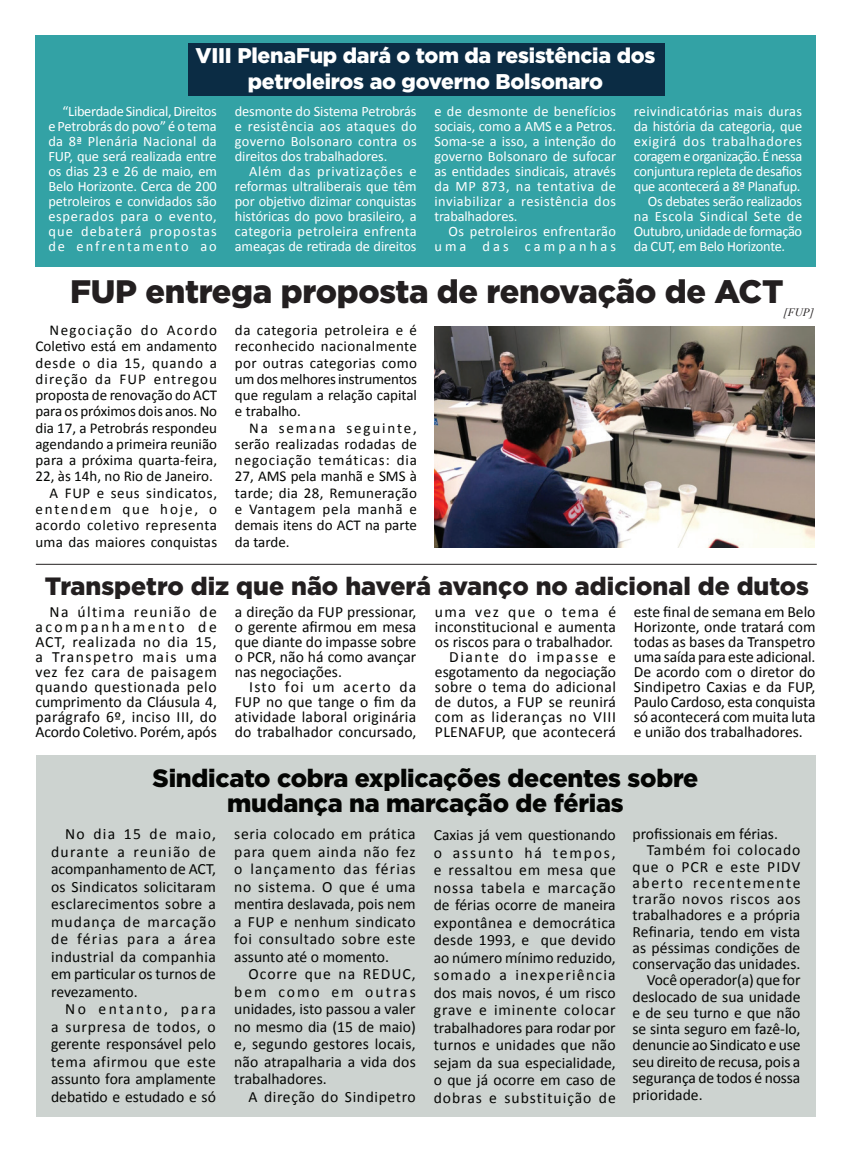
<style>
.page{position:relative;width:851px;height:1152px;background:#fff}
.page>*{position:absolute;margin:0;border:0;box-sizing:border-box;transform-origin:0 0}
.Texto{font:900 32.5px "Gotham";letter-spacing:-.01em;color:#231f20}
.Texto-2{font:900 25px "Gotham";letter-spacing:-.01em;color:#040503}
.Título_1{font:900 25px "Gotham";color:#231f20}
.Texto-3{font:900 21.25px "Gotham";letter-spacing:-.01em;color:#fff}
.Texto-4{font:15.62px/17.5px "Calibri";color:#040503;text-align:justify}
.Texto-5{font:15.62px "Calibri";letter-spacing:.04em;color:#040503}
.Texto-6{font:15px/16.2px "Calibri";color:#040503;text-align:justify}
.Texto-7{font:14.38px/15px "Calibri";letter-spacing:.015em;color:#fff;text-align:justify}
.Texto-8{font:italic 11.25px "Times New Roman";color:#231f20}
</style>
<div class="page">
<div style="left:35px;top:35px;width:780px;height:232px;background:#33a2a5"></div>
<div style="left:188px;top:43px;width:476px;height:53px;background:#0b2c44"></div>
<hr style="left:36px;top:564px;width:780px;height:1px;background:#231f20">
<div style="left:36px;top:755px;width:779px;height:361px;background:#cdd3d0"></div>
<img style="left:434px;top:326px;width:380px;height:222px">
<p class="Texto-3" style="left:195px;top:44px;width:461px">VIII PlenaFup dará o tom da resistência dos</p>
<p class="Texto-3" style="left:248px;top:69px;width:357px">petroleiros ao governo Bolsonaro</p>
<p class="Texto-7" style="left:48px;top:104px;width:170px;text-indent:14px">“Liberdade Sindical, Direitos e Petrobrás do povo” é o tema da 8ª Plenária Nacional da FUP, que será realizada entre os dias 23 e 26 de maio, em Belo Horizonte. Cerca de 200 petroleiros e convidados são esperados para o evento, que debaterá propostas de enfrentamento ao</p>
<p class="Texto-7" style="left:235px;top:104px;width:183px">desmonte do Sistema Petrobrás e resistência aos ataques do governo Bolsonaro contra os direitos dos trabalhadores.</p>
<p class="Texto-7" style="left:434px;top:104px;width:183px">e de desmonte de benefícios sociais, como a AMS e a Petros.<br>Soma-se a isso, a intenção do governo Bolsonaro de sufocar as entidades sindicais, através da MP 873, na tentativa de inviabilizar a resistência dos trabalhadores.</p>
<p class="Texto-7" style="left:434px;top:224px;width:183px;text-align:right">Os petroleiros enfrentarão uma das campanhas</p>
<p class="Texto-7" style="left:633px;top:104px;width:170px">reivindicatórias mais duras da história da categoria, que exigirá dos trabalhadores coragem e organização. É nessa conjuntura repleta de desafios que acontecerá a 8ª Planafup.</p>
<p class="Texto-7" style="left:633px;top:194px;width:170px;text-indent:14px">Os debates serão realizados na Escola Sindical Sete de Outubro, unidade de formação da CUT, em Belo Horizonte.</p>
<p class="Texto-7" style="left:235px;top:164px;width:183px;text-indent:14px">Além das privatizações e reformas ultraliberais que têm por objetivo dizimar conquistas históricas do povo brasileiro, a categoria petroleira enfrenta ameaças de retirada de direitos</p>
<p class="Texto" style="left:70px;top:273px;width:714px">FUP entrega proposta de renovação de ACT</p>
<p class="Texto-8" style="left:783px;top:305px;width:32px">[FUP]</p>
<p class="Texto-6" style="left:35px;top:322px;width:183px;text-indent:14px">Negociação do Acordo Coletivo está em andamento desde o dia 15, quando a direção da FUP entregou proposta de renovação do ACT para os próximos dois anos. No dia 17, a Petrobrás respondeu agendando a primeira reunião para a próxima quarta-feira, 22, às 14h, no Rio de Janeiro.</p>
<p class="Texto-6" style="left:35px;top:485px;width:183px;text-indent:14px">A FUP e seus sindicatos, entendem que hoje, o acordo coletivo representa uma das maiores conquistas</p>
<p class="Texto-6" style="left:235px;top:322px;width:184px">da categoria petroleira e é reconhecido nacionalmente por outras categorias como um dos melhores instrumentos que regulam a relação capital e trabalho.</p>
<p class="Texto-6" style="left:235px;top:420px;width:184px;text-indent:14px">Na semana seguinte, serão realizadas rodadas de negociação temáticas: dia 27, AMS pela manhã e SMS à tarde; dia 28, Remuneração e Vantagem pela manhã e demais itens do ACT na parte da tarde.</p>
<p class="Título_1" style="left:45px;top:571px;width:765px">Transpetro diz que não haverá avanço no adicional de dutos</p>
<p class="Texto-4" style="left:35px;top:605px;width:183px;line-height:15px;text-indent:14px">Na última reunião de acompanhamento de ACT, realizada no dia 15, a Transpetro mais uma vez fez cara de paisagem quando questionada pelo cumprimento da Cláusula 4, parágrafo 6º, inciso III, do Acordo Coletivo. Porém, após</p>
<p class="Texto-4" style="left:235px;top:605px;width:183px;line-height:15px">a direção da FUP pressionar, o gerente afirmou em mesa que diante do impasse sobre o PCR, não há como avançar nas negociações.</p>
<p class="Texto-4" style="left:633px;top:604px;width:183px;line-height:15px">este final de semana em Belo Horizonte, onde tratará com todas as bases da Transpetro uma saída para este adicional.<br>De acordo com o diretor do Sindipetro Caxias e da FUP, Paulo Cardoso, esta conquista só acontecerá com muita luta e união dos trabalhadores.</p>
<p class="Texto-2" style="left:153px;top:763px;width:547px">Sindicato cobra explicações decentes sobre</p>
<p class="Texto-2" style="left:227px;top:788px;width:398px">mudança na marcação de férias</p>
<p class="Texto-4" style="left:51px;top:825px;width:166px;text-indent:14px">No dia 15 de maio, durante a reunião de acompanhamento de ACT, os Sindicatos solicitaram esclarecimentos sobre a mudança de marcação de férias para a área industrial da companhia em particular os turnos de revezamento.</p>
<p class="Texto-4" style="left:51px;top:1000px;width:166px;text-indent:14px">No entanto, para a surpresa de todos, o gerente responsável pelo tema afirmou que este assunto fora amplamente debatido e estudado e só</p>
<p class="Texto-4" style="left:435px;top:605px;width:183px;line-height:15px">uma vez que o tema é inconstitucional e aumenta os riscos para o trabalhador.</p>
<p class="Texto-4" style="left:435px;top:650px;width:183px;line-height:15px;text-indent:14px">Diante do impasse e esgotamento da negociação sobre o tema do adicional de dutos, a FUP se reunirá com as lideranças no VIII PLENAFUP, que acontecerá</p>
<p class="Texto-4" style="left:235px;top:680px;width:183px;line-height:15px;text-indent:14px">Isto foi um acerto da FUP no que tange o fim da atividade laboral originária do trabalhador concursado,</p>
<p class="Texto-4" style="left:234px;top:825px;width:183px">seria colocado em prática para quem ainda não fez o lançamento das férias no sistema. O que é uma mentira deslavada, pois nem a FUP e nenhum sindicato foi consultado sobre este assunto até o momento.</p>
<p class="Texto-4" style="left:234px;top:965px;width:183px;text-indent:14px">Ocorre que na REDUC, bem como em outras unidades, isto passou a valer no mesmo dia (15 de maio) e, segundo gestores locais, não atrapalharia a vida dos trabalhadores.</p>
<p class="Texto-5" style="left:248px;top:1086px;width:169px">A direção do Sindipetro</p>
<p class="Texto-4" style="left:433px;top:826px;width:183px">Caxias já vem questionando o assunto há tempos, e ressaltou em mesa que nossa tabela e marcação de férias ocorre de maneira expontânea e democrática desde 1993, e que devido ao número mínimo reduzido, somado a inexperiência dos mais novos, é um risco grave e iminente colocar trabalhadores para rodar por turnos e unidades que não sejam da sua especialidade, o que já ocorre em caso de dobras e substituição de</p>
<p class="Texto-4" style="left:632px;top:825px;width:147px">profissionais em férias.</p>
<p class="Texto-4" style="left:632px;top:842px;width:169px;line-height:16.2px;text-indent:14px">Também foi colocado que o PCR e este PIDV aberto recentemente trarão novos riscos aos trabalhadores e a própria Refinaria, tendo em vista as péssimas condições de conservação das unidades.</p>
<p class="Texto-4" style="left:632px;top:972px;width:169px;line-height:16.4px;text-indent:14px">Você operador(a) que for deslocado de sua unidade e de seu turno e que não se sinta seguro em fazê-lo, denuncie ao Sindicato e use seu direito de recusa, pois a segurança de todos é nossa prioridade.</p>
</div>
